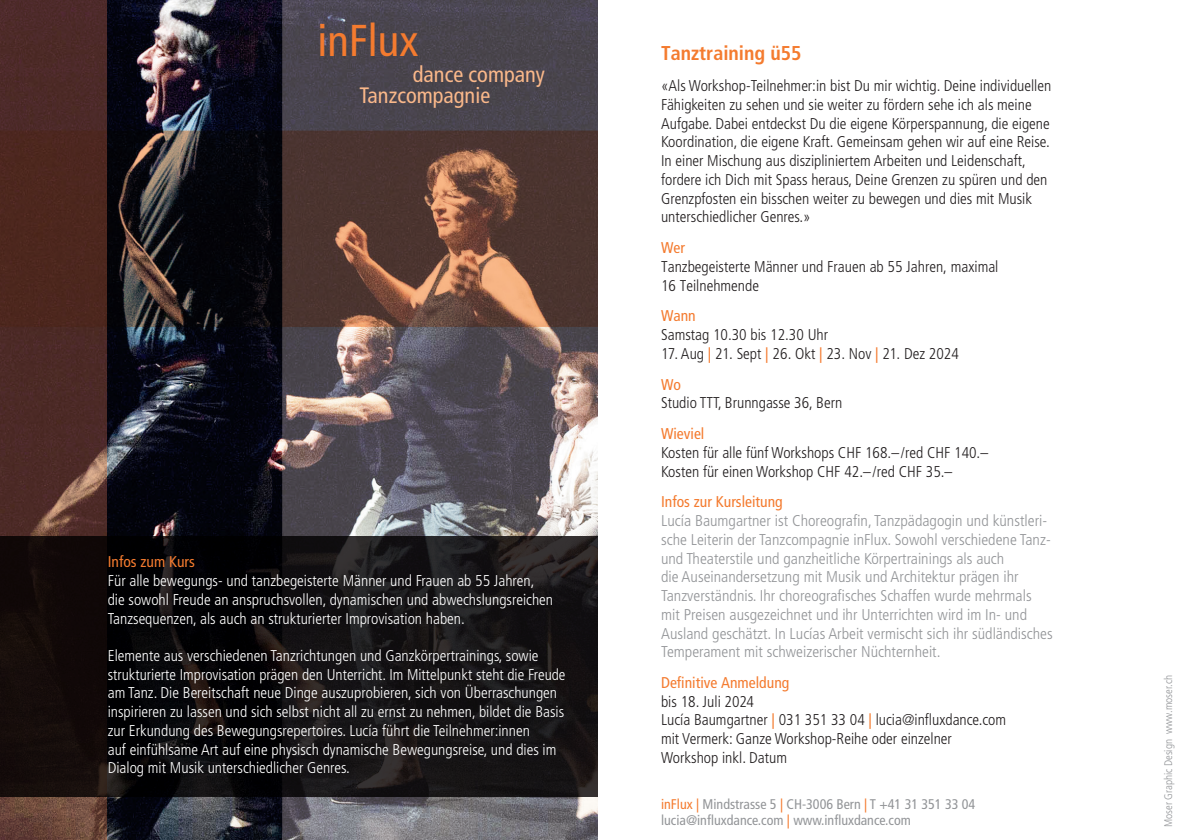
<style>
.page{position:relative;width:1191px;height:840px;background:#fff}
.page>*{position:absolute;margin:0;border:0;box-sizing:border-box;transform-origin:0 0}
.t1{font:condensed 44.6px "Frutiger LT Std";color:#f47b2f}
.t2{font:condensed 22.2px/20.8px "Frutiger LT Std";color:#fab88a}
.t3{font:700 condensed 20px "Frutiger LT Std";color:#f47b2f}
.t4{font:300 condensed 15.6px/18.8px "Frutiger LT Std";color:#231f20}
.t5{font:300 condensed 15.6px/18.8px "Frutiger LT Std";color:#fff}
.t6{font:300 condensed 15.6px/18.8px "Frutiger LT Std";color:#939598}
.t7{font:condensed 15.6px "Frutiger LT Std";color:#f47b2f}
.t8{font:condensed 14px/16.8px "Frutiger LT Std";color:#939598}
.t9{font:300 condensed 11px "Frutiger LT Std";color:#939598}
.s1{font-weight:400;color:#f47b2f}
.s2{color:#f47b2f}
</style>
<div class="page">
<img style="left:0;top:0;width:597px;height:839px">
<svg style="left:0;top:536px;width:597px;height:260px;background:#120f10"></svg>
<h1 class="t1" style="left:317px;top:15px;width:102px">inFlux</h1>
<h2 class="t2" style="left:359px;top:64px;width:187px;text-indent:53px">dance company<br>Tanzcompagnie</h2>
<p class="t7" style="left:108px;top:552px;width:89px">Infos zum Kurs</p>
<p class="t5" style="left:108px;top:571px;width:447px">Für alle bewegungs- und tanzbegeisterte Männer und Frauen ab 55 Jahren, die sowohl Freude an anspruchsvollen, dynamischen und abwechslungsreichen<br>Tanzsequenzen, als auch an strukturierter Improvisation haben.</p>
<p class="t5" style="left:108px;top:646px;width:459px">Elemente aus verschiedenen Tanzrichtungen und Ganzkörpertrainings, sowie strukturierte Improvisation prägen den Unterricht. Im Mittelpunkt steht die Freude am Tanz. Die Bereitschaft neue Dinge auszuprobieren, sich von Überraschungen inspirieren zu lassen und sich selbst nicht all zu ernst zu nehmen, bildet die Basis zur Erkundung des Bewegungsrepertoires. Lucía führt die Teilnehmer:innen<br>auf einfühlsame Art auf eine physisch dynamische Bewegungsreise, und dies im Dialog mit Musik unterschiedlicher Genres.</p>
<p class="t3" style="left:661px;top:42px;width:142px">Tanztraining ü55</p>
<p class="t4" style="left:661px;top:77px;width:392px">«Als Workshop-Teilnehmer:in bist Du mir wichtig. Deine individuellen Fähigkeiten zu sehen und sie weiter zu fördern sehe ich als meine Aufgabe. Dabei entdeckst Du die eigene Körperspannung, die eigene Koordination, die eigene Kraft. Gemeinsam gehen wir auf eine Reise.<br>In einer Mischung aus diszipliniertem Arbeiten und Leidenschaft, fordere ich Dich mit Spass heraus, Deine Grenzen zu spüren und den Grenzpfosten ein bisschen weiter zu bewegen und dies mit Musik unterschiedlicher Genres.»</p>
<p class="t7" style="left:661px;top:238px;width:25px">Wer</p>
<p class="t4" style="left:661px;top:257px;width:339px">Tanzbegeisterte Männer und Frauen ab 55 Jahren, maximal<br>16 Teilnehmende</p>
<p class="t7" style="left:661px;top:306px;width:36px">Wann</p>
<p class="t4" style="left:661px;top:325px;width:169px">Samstag 10.30 bis 12.30 Uhr</p>
<p class="t4" style="left:661px;top:338px;width:299px;line-height:30.8px">17. Aug <span class="s1">|</span> 21. Sept <span class="s1">|</span> 26. Okt <span class="s1">|</span> 23. Nov <span class="s1">|</span> 21. Dez 2024<br><span class="s1">Wo</span></p>
<p class="t4" style="left:661px;top:393px;width:183px">Studio TTT, Brunngasse 36, Bern</p>
<p class="t7" style="left:661px;top:424px;width:45px">Wieviel</p>
<p class="t4" style="left:661px;top:443px;width:328px">Kosten für alle fünf Workshops CHF 168.–/red CHF 140.–<br>Kosten für einen Workshop CHF 42.–/red CHF 35.–</p>
<p class="t7" style="left:661px;top:492px;width:123px">Infos zur Kursleitung</p>
<p class="t6" style="left:661px;top:511px;width:393px">Lucía Baumgartner ist Choreografin, Tanzpädagogin und künstleri&shy;sche Leiterin der Tanzcompagnie inFlux. Sowohl verschiedene Tanz&shy;und Theaterstile und ganzheitliche Körpertrainings als auch<br>die Auseinandersetzung mit Musik und Architektur prägen ihr Tanzverständnis. Ihr choreografisches Schaffen wurde mehrmals mit Preisen ausgezeichnet und ihr Unterrichten wird im In- und Ausland geschätzt. In Lucías Arbeit vermischt sich ihr südländisches Temperament mit schweizerischer Nüchternheit.</p>
<p class="t7" style="left:661px;top:673px;width:130px">Definitive Anmeldung</p>
<p class="t4" style="left:661px;top:691px;width:346px">bis 18. Juli 2024<br>Lucía Baumgartner <span class="s1">|</span> 031 351 33 04 <span class="s1">|</span> lucia@influxdance.com mit Vermerk: Ganze Workshop-Reihe oder einzelner Workshop inkl. Datum</p>
<p class="t8" style="left:661px;top:795px;width:316px"><span class="s2">inFlux |</span> Mindstrasse 5 <span class="s2">|</span> CH-3006 Bern <span class="s2">|</span> T +41 31 351 33 04 lucia@influxdance.com <span class="s2">|</span> www.influxdance.com</p>
<p class="t9" style="left:1162px;top:826px;width:153px;rotate:-90deg">Moser Graphic Design www.moser.ch</p>
</div>
